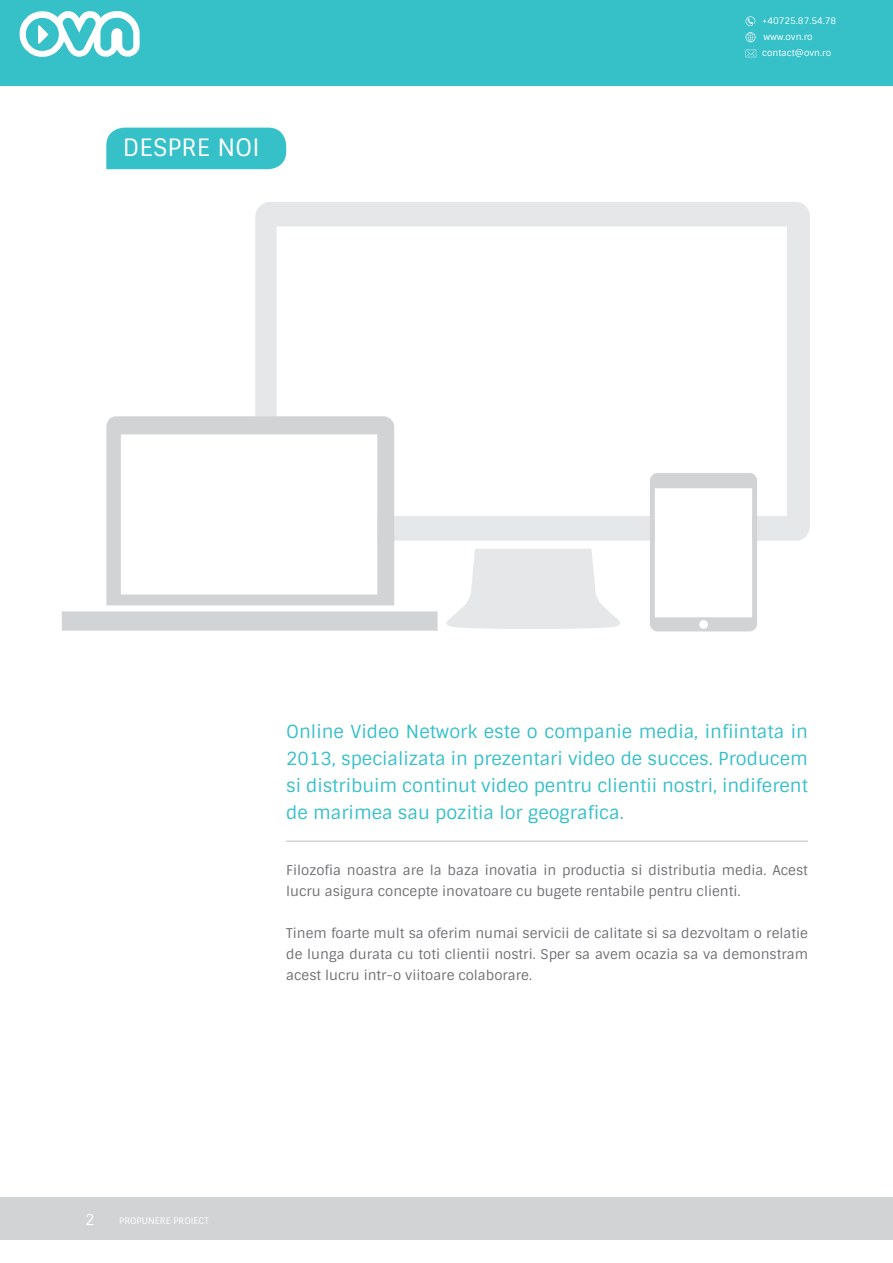
<style>
.page{position:relative;width:893px;height:1263px;background:#fff}
.page>*{position:absolute;margin:0;border:0;box-sizing:border-box;transform-origin:0 0}
.t1{font:24px "Sintony";color:#fff}
.t2{font:18px/27px "Sintony";color:#36c0c8;text-align:justify}
.t3{font:15px "Sintony";color:#fff}
.t4{font:13.5px/21px "Sintony";color:#6d6e71}
.t5{font:9px "Sintony";color:#fff}
</style>
<div class="page">
<div style="left:0;top:0;width:893px;height:86px;background:#36c0c8"></div>
<div style="left:0;top:1197px;width:893px;height:43px;background:#d1d3d4"></div>
<svg style="left:746px;top:32px;width:9px;height:10px"></svg>
<svg style="left:746px;top:16px;width:9px;height:10px"></svg>
<svg style="left:746px;top:50px;width:10px;height:7px"></svg>
<svg style="left:20px;top:11px;width:120px;height:46px"></svg>
<hr style="left:286px;top:840px;width:522px;height:2px;background:#d1d3d4">
<div style="left:106px;top:128px;width:180px;height:41px;background:#36c0c8"></div>
<svg style="left:255px;top:202px;width:555px;height:339px"></svg>
<svg style="left:650px;top:473px;width:107px;height:158px;background:#d4d6d7"></svg>
<div style="left:656px;top:489px;width:96px;height:128px;background:#fff"></div>
<svg style="left:106px;top:416px;width:288px;height:133px"></svg>
<svg style="left:62px;top:549px;width:558px;height:82px"></svg>
<h1 class="t1" style="left:123px;top:133px;width:138px">DESPRE NOI</h1>
<p class="t5" style="left:762px;top:15px;width:76px">+40725.87.54.78</p>
<p class="t5" style="left:762px;top:47px;width:71px">contact@ovn.ro</p>
<p class="t5" style="left:763px;top:31px;width:51px">www.ovn.ro</p>
<h2 class="t2" style="left:286px;top:718px;width:523px">Online Video Network este o companie media, infiintata in 2013, specializata in prezentari video de succes. Producem si distribuim continut video pentru clientii nostri, indiferent de marimea sau pozitia lor geografica.</h2>
<p class="t4" style="left:286px;top:860px;width:523px">Filozofia noastra are la baza inovatia in productia si distributia media. Acest lucru asigura concepte inovatoare cu bugete rentabile pentru clienti.</p>
<p class="t4" style="left:286px;top:923px;width:523px;text-align:justify">Tinem foarte mult sa oferim numai servicii de calitate si sa dezvoltam o relatie de lunga durata cu toti clientii nostri. Sper sa avem ocazia sa va demonstram acest lucru intr-o viitoare colaborare.</p>
<p class="t3" style="left:85px;top:1210px;width:11px">2</p>
<p class="t5" style="left:119px;top:1215px;width:91px">PROPUNERE PROIECT</p>
</div>
